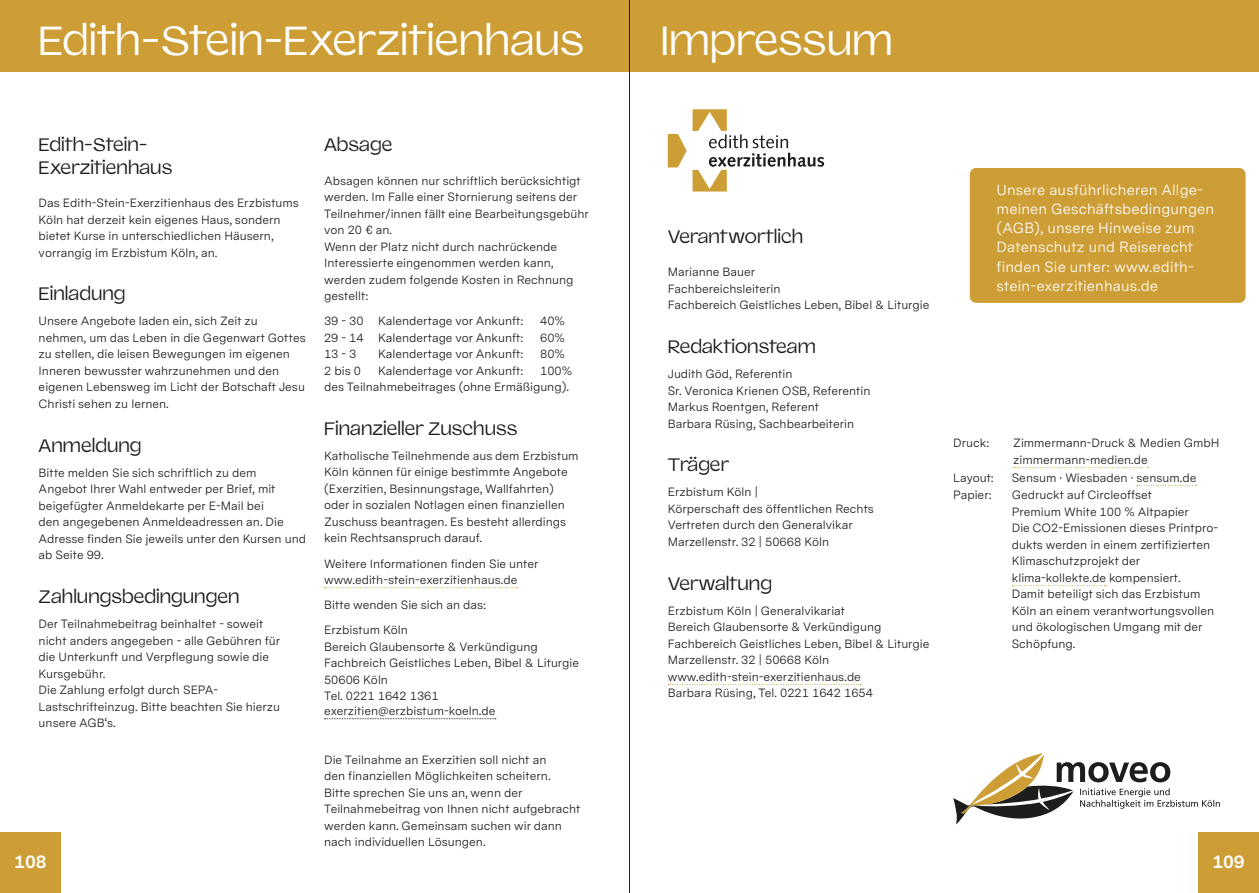
<style>
.page{position:relative;width:1259px;height:893px;background:#fff}
.page>*{position:absolute;margin:0;border:0;box-sizing:border-box;transform-origin:0 0}
.t1{font:40.5px "Valizas";color:#fff}
.t2{font:18px/22.5px "Valizas";color:#1d1d1b}
.t3{font:700 18px "Messina Sans";color:#fff}
.t4{font:14.7px/19.2px "Messina Sans";letter-spacing:.01em;color:#fff}
.t5{font:12px/16.5px "Messina Sans";color:#1d1d1b}
</style>
<div class="page">
<div style="left:0;top:0;width:1259px;height:72px;background:#ce9e36"></div>
<div style="left:0;top:832px;width:61px;height:61px;background:#ce9e36"></div>
<svg style="left:324px;top:587px;width:194px;height:1px"></svg>
<svg style="left:324px;top:718px;width:172px;height:1px"></svg>
<svg style="left:1013px;top:467px;width:135px;height:1px"></svg>
<svg style="left:1137px;top:485px;width:59px;height:1px"></svg>
<svg style="left:1012px;top:585px;width:94px;height:1px"></svg>
<svg style="left:953px;top:753px;width:266px;height:71px"></svg>
<svg style="left:668px;top:684px;width:193px;height:1px"></svg>
<svg style="left:668px;top:134px;width:18px;height:33px"></svg>
<svg style="left:692px;top:109px;width:132px;height:83px"></svg>
<div style="left:969px;top:168px;width:276px;height:135px;background:#ce9e36;border-radius:6px"></div>
<div style="left:1198px;top:832px;width:61px;height:61px;background:#ce9e36"></div>
<hr style="left:629px;top:0;width:1px;height:893px;background:#1d1d1b">
<h1 class="t1" style="left:38px;top:10px;width:547px">Edith-Stein-Exerzitienhaus</h1>
<h2 class="t2" style="left:39px;top:132px;width:135px">Edith-Stein-<br>Exerzitienhaus</h2>
<p class="t5" style="left:39px;top:195px;width:262px">Das Edith-Stein-Exerzitienhaus des Erzbistums Köln hat derzeit kein eigenes Haus, sondern bietet Kurse in unterschiedlichen Häusern, vorrangig im Erzbistum Köln, an.</p>
<h2 class="t2" style="left:39px;top:282px;width:88px">Einladung</h2>
<p class="t5" style="left:39px;top:313px;width:269px">Unsere Angebote laden ein, sich Zeit zu nehmen, um das Leben in die Gegenwart Gottes zu stellen, die leisen Bewegungen im eigenen Inneren bewusster wahrzunehmen und den eigenen Lebensweg im Licht der Botschaft Jesu Christi sehen zu lernen.</p>
<h2 class="t2" style="left:39px;top:433px;width:104px">Anmeldung</h2>
<p class="t5" style="left:39px;top:464px;width:269px">Bitte melden Sie sich schriftlich zu dem Angebot Ihrer Wahl entweder per Brief, mit beigefügter Anmeldekarte per E-Mail bei<br>den angegebenen Anmeldeadressen an. Die Adresse finden Sie jeweils unter den Kursen und ab Seite 99.</p>
<h2 class="t2" style="left:39px;top:584px;width:202px">Zahlungsbedingungen</h2>
<p class="t5" style="left:39px;top:615px;width:243px">Der Teilnahmebeitrag beinhaltet - soweit nicht anders angegeben - alle Gebühren für die Unterkunft und Verpflegung sowie die Kursgebühr.<br>Die Zahlung erfolgt durch SEPA-Lastschrifteinzug. Bitte beachten Sie hierzu unsere AGB‘s.</p>
<h2 class="t3" style="left:14px;top:849px;width:34px">108</h2>
<h2 class="t2" style="left:324px;top:132px;width:70px">Absage</h2>
<p class="t5" style="left:324px;top:172px;width:266px">Absagen können nur schriftlich berücksichtigt werden. Im Falle einer Stornierung seitens der Teilnehmer/innen fällt eine Bearbeitungsgebühr von 20 € an.<br>Wenn der Platz nicht durch nachrückende Interessierte eingenommen werden kann, werden zudem folgende Kosten in Rechnung gestellt:</p>
<p class="t5" style="left:324px;top:313px;width:201px">39 - 30 Kalendertage vor Ankunft:</p>
<p class="t5" style="left:540px;top:313px;width:26px">40%</p>
<p class="t5" style="left:324px;top:329px;width:201px">29 - 14 Kalendertage vor Ankunft:</p>
<p class="t5" style="left:540px;top:329px;width:26px">60%</p>
<p class="t5" style="left:324px;top:346px;width:34px">13 - 3</p>
<p class="t5" style="left:378px;top:346px;width:147px">Kalendertage vor Ankunft:</p>
<p class="t5" style="left:540px;top:346px;width:26px">80%</p>
<p class="t5" style="left:324px;top:362px;width:38px">2 bis 0</p>
<p class="t5" style="left:378px;top:362px;width:147px">Kalendertage vor Ankunft:</p>
<p class="t5" style="left:324px;top:362px;width:250px;text-align:right">100%<br>des Teilnahmebeitrages (ohne Ermäßigung).</p>
<h2 class="t2" style="left:324px;top:416px;width:195px">Finanzieller Zuschuss</h2>
<p class="t5" style="left:324px;top:447px;width:256px">Katholische Teilnehmende aus dem Erzbistum Köln können für einige bestimmte Angebote (Exerzitien, Besinnungstage, Wallfahrten) oder in sozialen Notlagen einen finanziellen Zuschuss beantragen. Es besteht allerdings kein Rechtsanspruch darauf.</p>
<p class="t5" style="left:324px;top:555px;width:216px">Weitere Informationen finden Sie unter www.edith-stein-exerzitienhaus.de</p>
<p class="t5" style="left:324px;top:592px;width:164px;line-height:25px">Bitte wenden Sie sich an das:<br>Erzbistum Köln</p>
<p class="t5" style="left:324px;top:638px;width:256px">Bereich Glaubensorte &amp; Verkündigung<br>Fachbreich Geistliches Leben, Bibel &amp; Liturgie<br>50606 Köln<br>Tel. 0221 1642 1361</p>
<p class="t5" style="left:324px;top:702px;width:173px">exerzitien@erzbistum-koeln.de</p>
<p class="t5" style="left:324px;top:751px;width:258px">Die Teilnahme an Exerzitien soll nicht an<br>den finanziellen Möglichkeiten scheitern.<br>Bitte sprechen Sie uns an, wenn der Teilnahmebeitrag von Ihnen nicht aufgebracht werden kann. Gemeinsam suchen wir dann nach individuellen Lösungen.</p>
<h1 class="t1" style="left:660px;top:10px;width:234px">Impressum</h1>
<h2 class="t2" style="left:668px;top:224px;width:137px">Verantwortlich</h2>
<p class="t5" style="left:668px;top:264px;width:263px">Marianne Bauer<br>Fachbereichsleiterin<br>Fachbereich Geistliches Leben, Bibel &amp; Liturgie</p>
<h2 class="t2" style="left:668px;top:334px;width:150px">Redaktionsteam</h2>
<p class="t5" style="left:668px;top:366px;width:204px">Judith Göd, Referentin<br>Sr. Veronica Krienen OSB, Referentin<br>Markus Roentgen, Referent<br>Barbara Rüsing, Sachbearbeiterin</p>
<h2 class="t2" style="left:668px;top:453px;width:63px">Träger</h2>
<p class="t5" style="left:668px;top:484px;width:208px">Erzbistum Köln |<br>Körperschaft des öffentlichen Rechts<br>Vertreten durch den Generalvikar<br>Marzellenstr. 32 | 50668 Köln</p>
<h2 class="t2" style="left:668px;top:571px;width:106px">Verwaltung</h2>
<p class="t5" style="left:668px;top:602px;width:263px">Erzbistum Köln | Generalvikariat<br>Bereich Glaubensorte &amp; Verkündigung Fachbereich Geistliches Leben, Bibel &amp; Liturgie Marzellenstr. 32 | 50668 Köln www.edith-stein-exerzitienhaus.de<br>Barbara Rüsing, Tel. 0221 1642 1654</p>
<p class="t4" style="left:996px;top:180px;width:219px">Unsere ausführlicheren Allge&shy;meinen Geschäftsbedingungen (AGB), unsere Hinweise zum<br>Datenschutz und Reiserecht finden Sie unter: www.edith&shy;stein-exerzitienhaus.de</p>
<p class="t5" style="left:953px;top:435px;width:38px">Druck:</p>
<p class="t5" style="left:1013px;top:435px;width:208px">Zimmermann-Druck &amp; Medien GmbH zimmermann-medien.de</p>
<p class="t5" style="left:953px;top:469px;width:42px">Layout:</p>
<p class="t5" style="left:1011px;top:469px;width:186px">Sensum · Wiesbaden · sensum.de</p>
<p class="t5" style="left:953px;top:487px;width:40px">Papier:</p>
<p class="t5" style="left:1011px;top:487px;width:208px">Gedruckt auf Circleoffset<br>Premium White 100 % Altpapier<br>Die CO2-Emissionen dieses Printpro&shy;dukts werden in einem zertifizierten<br>Klimaschutzprojekt der klima-kollekte.de kompensiert.<br>Damit beteiligt sich das Erzbistum<br>Köln an einem verantwortungsvollen und ökologischen Umgang mit der<br>Schöpfung.</p>
<h2 class="t3" style="left:1212px;top:849px;width:34px">109</h2>
</div>
